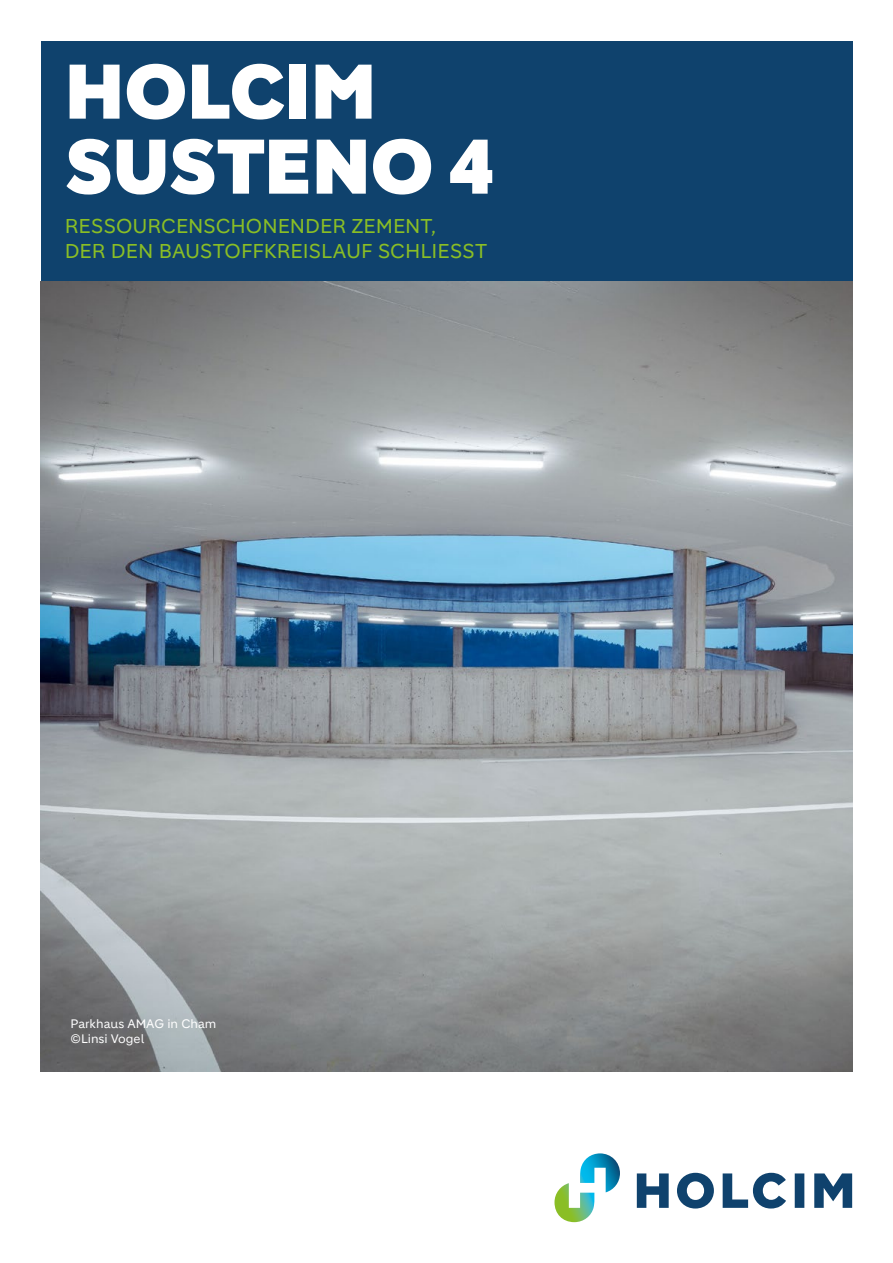
<style>
.page{position:relative;width:893px;height:1263px;background:#fff}
.page>*{position:absolute;margin:0;border:0;box-sizing:border-box;transform-origin:0 0}
.t1{font:900 75px/75px "Holcim Headline";letter-spacing:.005em;color:#fff}
.t2{font:19.5px/25.3px "Holcim";color:#8abe25}
.t3{font:12px/15px "Holcim";color:#fff}
</style>
<div class="page">
<div style="left:41px;top:41px;width:811px;height:241px;background:#0f426d"></div>
<img style="left:41px;top:282px;width:811px;height:790px">
<svg style="left:637px;top:1173px;width:215px;height:35px"></svg>
<svg style="left:554px;top:1153px;width:66px;height:69px"></svg>
<h1 class="t1" style="left:65px;top:56px;width:431px">HOLCIM<br>SUSTENO 4</h1>
<p class="t2" style="left:65px;top:213px;width:424px">RESSOURCENSCHONENDER ZEMENT,<br>DER DEN BAUSTOFFKREISLAUF SCHLIESST</p>
<p class="t3" style="left:71px;top:1016px;width:147px">Parkhaus AMAG in Cham ©Linsi Vogel</p>
</div>
